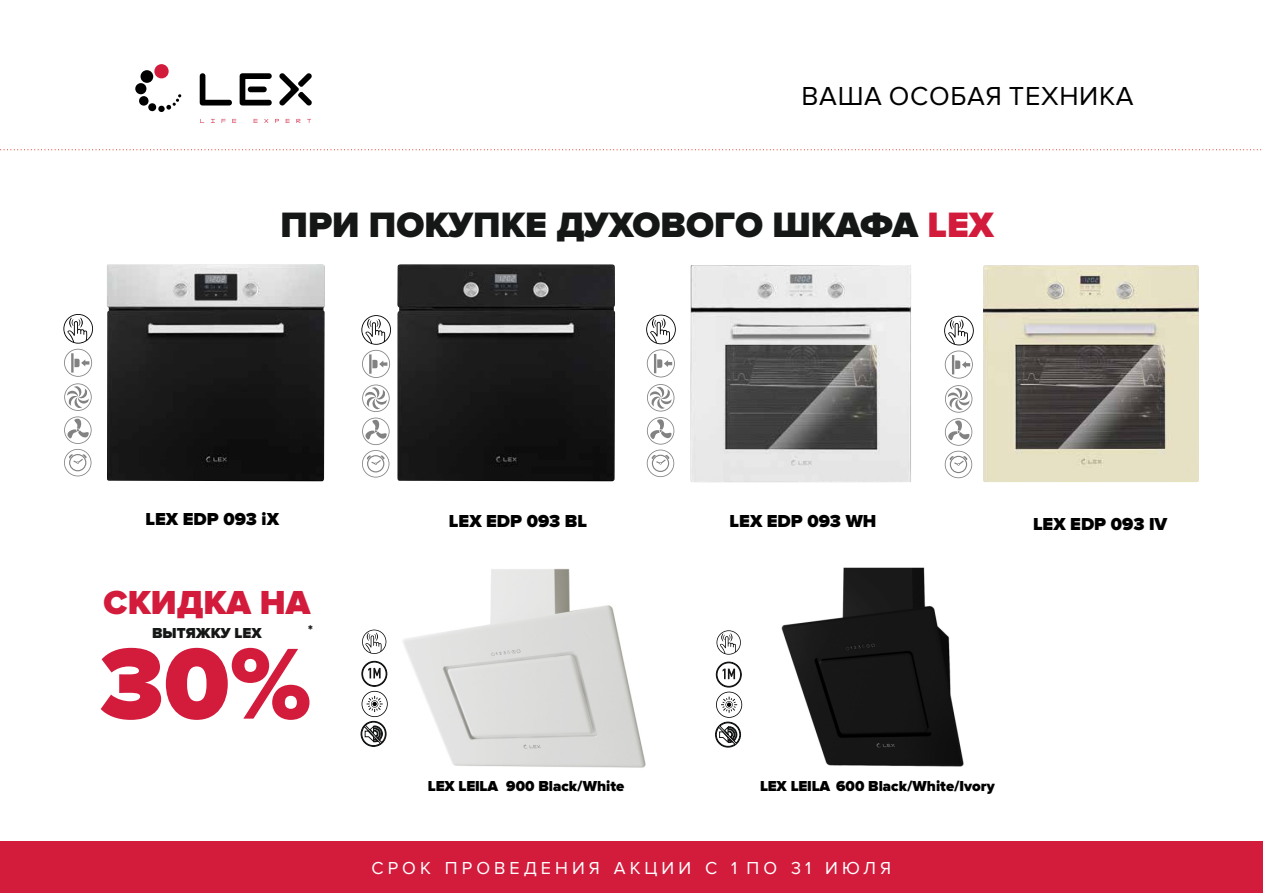
<style>
.page{position:relative;width:1263px;height:893px;background:#fff}
.page>*{position:absolute;margin:0;border:0;box-sizing:border-box;transform-origin:0 0}
.t1{font:900 104.55px "Proxima Nova";color:#d31b3c}
.t2{font:900 36.6px "Proxima Nova";color:#151616}
.t3{font:900 34.5px "Proxima Nova";color:#d31b3c}
.t4{font:27px "Proxima Nova";letter-spacing:.025em;color:#000}
.t5{font:900 18px "Proxima Nova";color:#000}
.t6{font:18px "Proxima Nova";letter-spacing:.225em;color:#fff}
.t7{font:900 15px "Proxima Nova";color:#000}
.t8{font:900 15px "Proxima Nova";color:#151616}
.t9{font:900 13.05px "Proxima Nova";color:#151616}
.s1{color:#d31b3c}
</style>
<div class="page">
<img style="left:386px;top:568px;width:260px;height:200px">
<img style="left:781px;top:567px;width:183px;height:200px">
<img style="left:107px;top:264px;width:218px;height:217px">
<img style="left:397px;top:264px;width:218px;height:217px">
<img style="left:983px;top:265px;width:216px;height:217px">
<img style="left:691px;top:265px;width:220px;height:217px">
<svg style="left:211px;top:119px;width:4px;height:4px"></svg>
<svg style="left:222px;top:119px;width:4px;height:4px"></svg>
<svg style="left:232px;top:119px;width:4px;height:4px"></svg>
<svg style="left:254px;top:119px;width:4px;height:4px"></svg>
<svg style="left:264px;top:119px;width:4px;height:4px"></svg>
<svg style="left:275px;top:119px;width:4px;height:4px"></svg>
<svg style="left:286px;top:119px;width:4px;height:4px"></svg>
<svg style="left:296px;top:119px;width:4px;height:4px"></svg>
<svg style="left:200px;top:73px;width:32px;height:33px"></svg>
<svg style="left:240px;top:73px;width:32px;height:33px"></svg>
<svg style="left:279px;top:73px;width:33px;height:33px"></svg>
<div style="left:140px;top:70px;width:13px;height:13px;background:#000;border-radius:50%"></div>
<div style="left:154px;top:64px;width:15px;height:14px;background:#d31b3c;border-radius:50%"></div>
<svg style="left:135px;top:83px;width:11px;height:11px"></svg>
<div style="left:139px;top:96px;width:10px;height:10px;background:#000;border-radius:50%"></div>
<svg style="left:148px;top:103px;width:8px;height:9px"></svg>
<div style="left:158px;top:106px;width:7px;height:6px;background:#000;border-radius:50%"></div>
<svg style="left:166px;top:94px;width:15px;height:16px"></svg>
<svg style="left:0;top:149px;width:1262px;height:1px"></svg>
<div style="left:0;top:842px;width:1263px;height:51px;background:#d31b3c"></div>
<svg style="left:362px;top:418px;width:28px;height:60px"></svg>
<svg style="left:362px;top:385px;width:28px;height:27px"></svg>
<svg style="left:361px;top:315px;width:30px;height:63px"></svg>
<svg style="left:362px;top:630px;width:24px;height:24px"></svg>
<svg style="left:361px;top:661px;width:27px;height:86px"></svg>
<svg style="left:716px;top:630px;width:25px;height:25px"></svg>
<svg style="left:715px;top:662px;width:27px;height:85px"></svg>
<svg style="left:64px;top:383px;width:28px;height:93px"></svg>
<svg style="left:63px;top:314px;width:30px;height:63px"></svg>
<svg style="left:945px;top:385px;width:27px;height:93px"></svg>
<svg style="left:945px;top:351px;width:28px;height:28px"></svg>
<svg style="left:944px;top:316px;width:30px;height:29px"></svg>
<svg style="left:647px;top:384px;width:27px;height:93px"></svg>
<svg style="left:646px;top:315px;width:30px;height:62px"></svg>
<h3 class="t4" style="left:802px;top:84px;width:334px">ВАША ОСОБАЯ ТЕХНИКА</h3>
<h2 class="t2" style="left:281px;top:208px;width:715px">ПРИ ПОКУПКЕ ДУХОВОГО ШКАФА <span class="s1">LEX</span></h2>
<p class="t5" style="left:146px;top:510px;width:135px">LEX EDP 093 iX</p>
<p class="t5" style="left:730px;top:513px;width:148px">LEX EDP 093 WH</p>
<p class="t5" style="left:1033px;top:515px;width:136px">LEX EDP 093 IV</p>
<p class="t5" style="left:449px;top:513px;width:140px">LEX EDP 093 BL</p>
<h3 class="t3" style="left:104px;top:586px;width:208px">СКИДКА НА</h3>
<p class="t8" style="left:152px;top:626px;width:111px">ВЫТЯЖКУ LEX</p>
<p class="t9" style="left:308px;top:623px;width:6px">*</p>
<h1 class="t1" style="left:99px;top:636px;width:214px">30%</h1>
<p class="t7" style="left:428px;top:780px;width:198px">LEX LEILA 900 Black/White</p>
<p class="t7" style="left:760px;top:779px;width:236px">LEX LEILA 600 Black/White/Ivory</p>
<p class="t6" style="left:371px;top:859px;width:521px">СРОК ПРОВЕДЕНИЯ АКЦИИ С 1 ПО 31 ИЮЛЯ</p>
</div>
